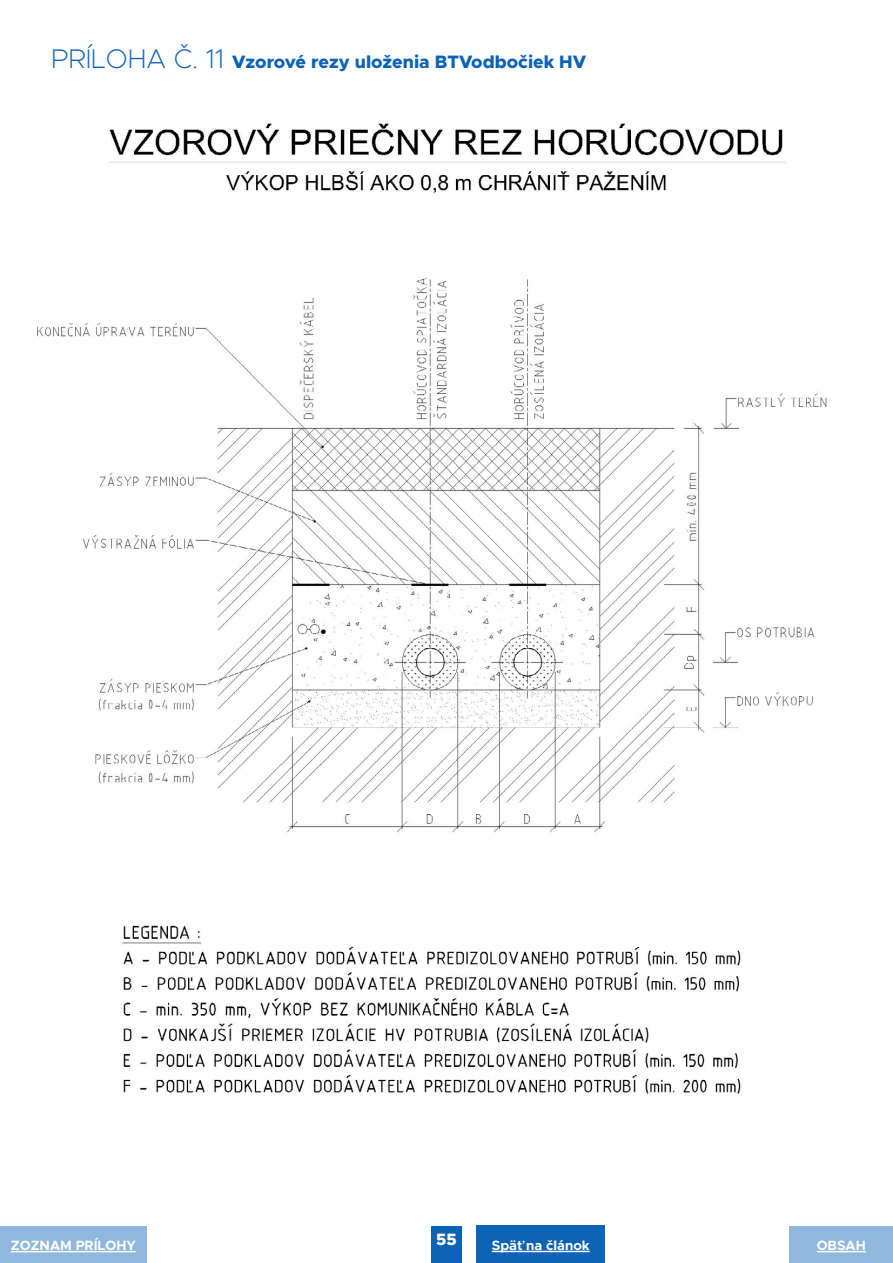
<style>
.page{position:relative;width:893px;height:1263px;background:#fff}
.page>*{position:absolute;margin:0;border:0;box-sizing:border-box;transform-origin:0 0}
.t1{font:800 18px "Metropolis";color:#0d62b5}
.t2{font:800 16.5px "Metropolis";color:#fff}
.t3{font:700 13.5px "Metropolis";color:#fff}
.s1{font-weight:200;font-size:27px}
</style>
<div class="page">
<div style="left:431px;top:1226px;width:31px;height:37px;background:#0d62b5"></div>
<img style="left:37px;top:123px;width:790px;height:971px">
<div style="left:476px;top:1225px;width:129px;height:38px;background:#0d62b5"></div>
<hr style="left:492px;top:1251px;width:98px;height:1px;background:#fff">
<div style="left:0;top:1226px;width:147px;height:37px;background:#90b7dd"></div>
<hr style="left:11px;top:1251px;width:125px;height:1px;background:#fff">
<div style="left:789px;top:1226px;width:104px;height:37px;background:#90b7dd"></div>
<hr style="left:817px;top:1251px;width:49px;height:1px;background:#fff">
<p class="t1" style="left:51px;top:51px;width:537px"><span class="s1">PRÍLOHA Č. 11</span> Vzorové rezy uloženia BTVodbočiek HV</p>
<p class="t2" style="left:436px;top:1229px;width:22px">55</p>
<p class="t3" style="left:11px;top:1237px;width:126px">ZOZNAM PRÍLOHY</p>
<p class="t3" style="left:492px;top:1236px;width:99px">Späť na článok</p>
<p class="t3" style="left:817px;top:1237px;width:51px">OBSAH</p>
</div>
